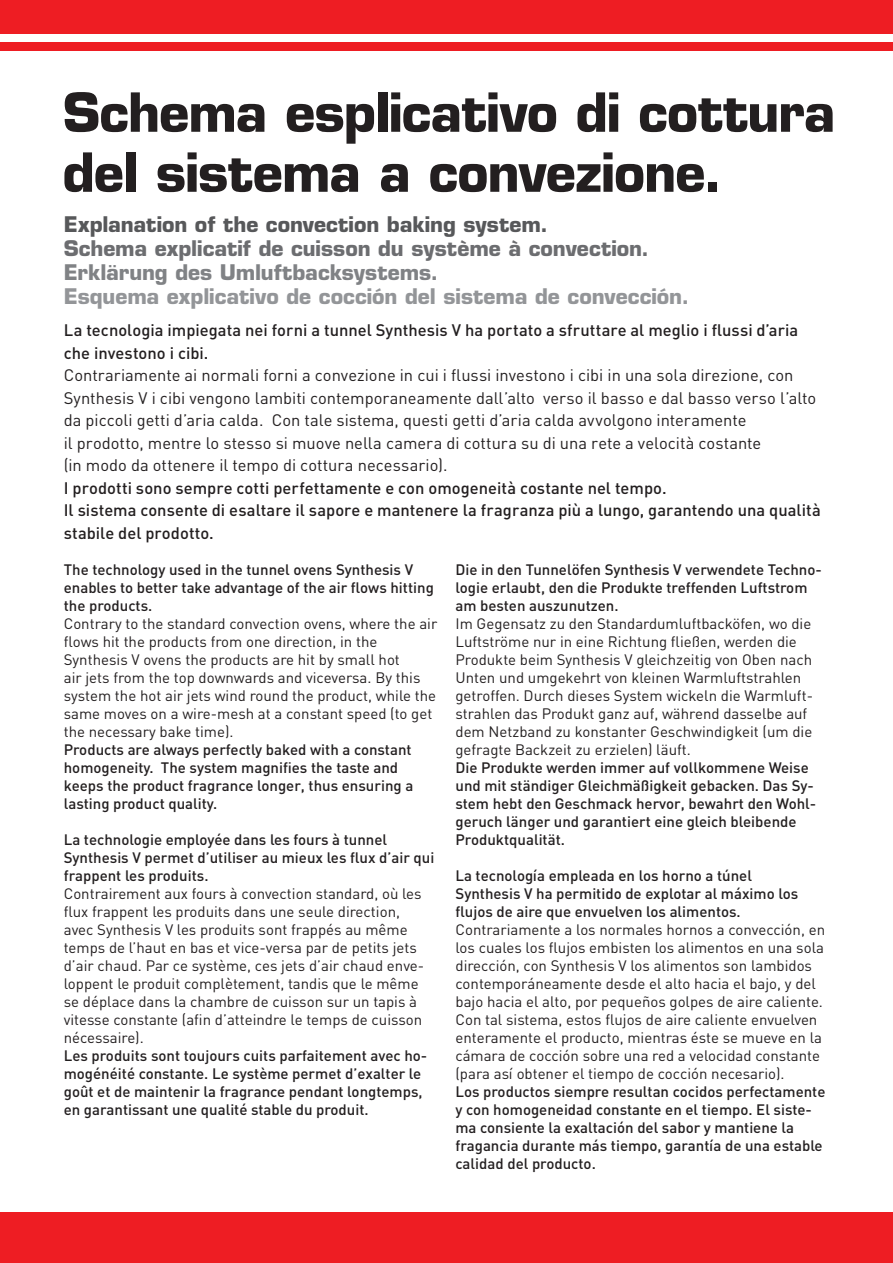
<style>
.page{position:relative;width:893px;height:1263px;background:#fff}
.page>*{position:absolute;margin:0;border:0;box-sizing:border-box;transform-origin:0 0}
.t1{font:700 52.5px/60px "Eurostile";letter-spacing:-.02em;color:#231f20}
.t2{font:700 21px "Eurostile";color:#939598}
.t3{font:700 21px "Eurostile";color:#6c6d70}
.t4{font:700 21px "Eurostile";letter-spacing:-.005em;color:#57585a}
.t5{font:700 21px "Eurostile";letter-spacing:-.005em;color:#808285}
.t6{font:16.5px/22.5px "DIN";color:#231f20}
.t7{font:500 16.5px/22.5px "DIN";color:#231f20}
.t8{font:15px/18px "DIN";color:#231f20}
.t9{font:500 15px/18px "DIN";color:#231f20}
</style>
<div class="page">
<div style="left:0;top:0;width:893px;height:34px;background:#ee1d23"></div>
<div style="left:0;top:43px;width:893px;height:8px;background:#ee1d23"></div>
<div style="left:0;top:1212px;width:893px;height:51px;background:#ee1d23"></div>
<h1 class="t1" style="left:63px;top:82px;width:774px">Schema esplicativo di cottura del sistema a convezione.</h1>
<h2 class="t4" style="left:64px;top:211px;width:486px">Explanation of the convection baking system.</h2>
<h2 class="t3" style="left:64px;top:235px;width:587px">Schema explicatif de cuisson du système à convection.</h2>
<h2 class="t5" style="left:64px;top:259px;width:376px">Erklärung des Umluftbacksystems.</h2>
<h2 class="t2" style="left:64px;top:283px;width:627px">Esquema explicativo de cocción del sistema de convección.</h2>
<p class="t7" style="left:64px;top:318px;width:736px">La tecnologia impiegata nei forni a tunnel Synthesis V ha portato a sfruttare al meglio i flussi d’aria che investono i cibi.</p>
<p class="t6" style="left:64px;top:364px;width:754px">Contrariamente ai normali forni a convezione in cui i flussi investono i cibi in una sola direzione, con Synthesis V i cibi vengono lambiti contemporaneamente dall’alto verso il basso e dal basso verso l’alto da piccoli getti d’aria calda. Con tale sistema, questi getti d’aria calda avvolgono interamente<br>il prodotto, mentre lo stesso si muove nella camera di cottura su di una rete a velocità costante<br>(in modo da ottenere il tempo di cottura necessario).</p>
<p class="t7" style="left:64px;top:476px;width:758px">I prodotti sono sempre cotti perfettamente e con omogeneità costante nel tempo.<br>Il sistema consente di esaltare il sapore e mantenere la fragranza più a lungo, garantendo una qualità stabile del prodotto.</p>
<p class="t9" style="left:64px;top:560px;width:372px">The technology used in the tunnel ovens Synthesis V enables to better take advantage of the air flows hitting the products.</p>
<p class="t8" style="left:64px;top:614px;width:375px">Contrary to the standard convection ovens, where the air flows hit the products from one direction, in the Synthesis V ovens the products are hit by small hot<br>air jets from the top downwards and viceversa. By this system the hot air jets wind round the product, while the same moves on a wire-mesh at a constant speed (to get the necessary bake time).</p>
<p class="t9" style="left:64px;top:740px;width:351px">Products are always perfectly baked with a constant homogeneity. The system magnifies the taste and keeps the product fragrance longer, thus ensuring a lasting product quality.</p>
<p class="t9" style="left:64px;top:830px;width:372px">La technologie employée dans les fours à tunnel<br>Synthesis V permet d’utiliser au mieux les flux d’air qui frappent les produits.</p>
<p class="t8" style="left:64px;top:884px;width:362px">Contrairement aux fours à convection standard, où les flux frappent les produits dans une seule direction, avec Synthesis V les produits sont frappés au même temps de l’haut en bas et vice-versa par de petits jets d’air chaud. Par ce système, ces jets d’air chaud enve&shy;loppent le produit complètement, tandis que le même se déplace dans la chambre de cuisson sur un tapis à vitesse constante (afin d’atteindre le temps de cuisson nécessaire).</p>
<p class="t9" style="left:64px;top:1046px;width:365px">Les produits sont toujours cuits parfaitement avec ho&shy;mogénéité constante. Le système permet d’exalter le goût et de maintenir la fragrance pendant longtemps, en garantissant une qualité stable du produit.</p>
<p class="t9" style="left:455px;top:560px;width:368px">Die in den Tunnelöfen Synthesis V verwendete Techno&shy;logie erlaubt, den die Produkte treffenden Luftstrom am besten auszunutzen.</p>
<p class="t8" style="left:455px;top:614px;width:359px">Im Gegensatz zu den Standardumluftbacköfen, wo die Luftströme nur in eine Richtung fließen, werden die Produkte beim Synthesis V gleichzeitig von Oben nach Unten und umgekehrt von kleinen Warmluftstrahlen getroffen. Durch dieses System wickeln die Warmluft&shy;strahlen das Produkt ganz auf, während dasselbe auf dem Netzband zu konstanter Geschwindigkeit (um die gefragte Backzeit zu erzielen) läuft.</p>
<p class="t9" style="left:455px;top:758px;width:362px">Die Produkte werden immer auf vollkommene Weise und mit ständiger Gleichmäßigkeit gebacken. Das Sy&shy;stem hebt den Geschmack hervor, bewahrt den Wohl&shy;geruch länger und garantiert eine gleich bleibende Produktqualität.</p>
<p class="t9" style="left:455px;top:866px;width:344px">La tecnología empleada en los horno a túnel<br>Synthesis V ha permitido de explotar al máximo los flujos de aire que envuelven los alimentos.</p>
<p class="t8" style="left:455px;top:920px;width:371px">Contrariamente a los normales hornos a convección, en los cuales los flujos embisten los alimentos en una sola dirección, con Synthesis V los alimentos son lambidos contemporáneamente desde el alto hacia el bajo, y del bajo hacia el alto, por pequeños golpes de aire caliente.<br>Con tal sistema, estos flujos de aire caliente envuelven enteramente el producto, mientras éste se mueve en la cámara de cocción sobre una red a velocidad constante (para así obtener el tiempo de cocción necesario).</p>
<p class="t9" style="left:455px;top:1082px;width:371px">Los productos siempre resultan cocidos perfectamente y con homogeneidad constante en el tiempo. El siste&shy;ma consiente la exaltación del sabor y mantiene la fragancia durante más tiempo, garantía de una estable calidad del producto.</p>
</div>
